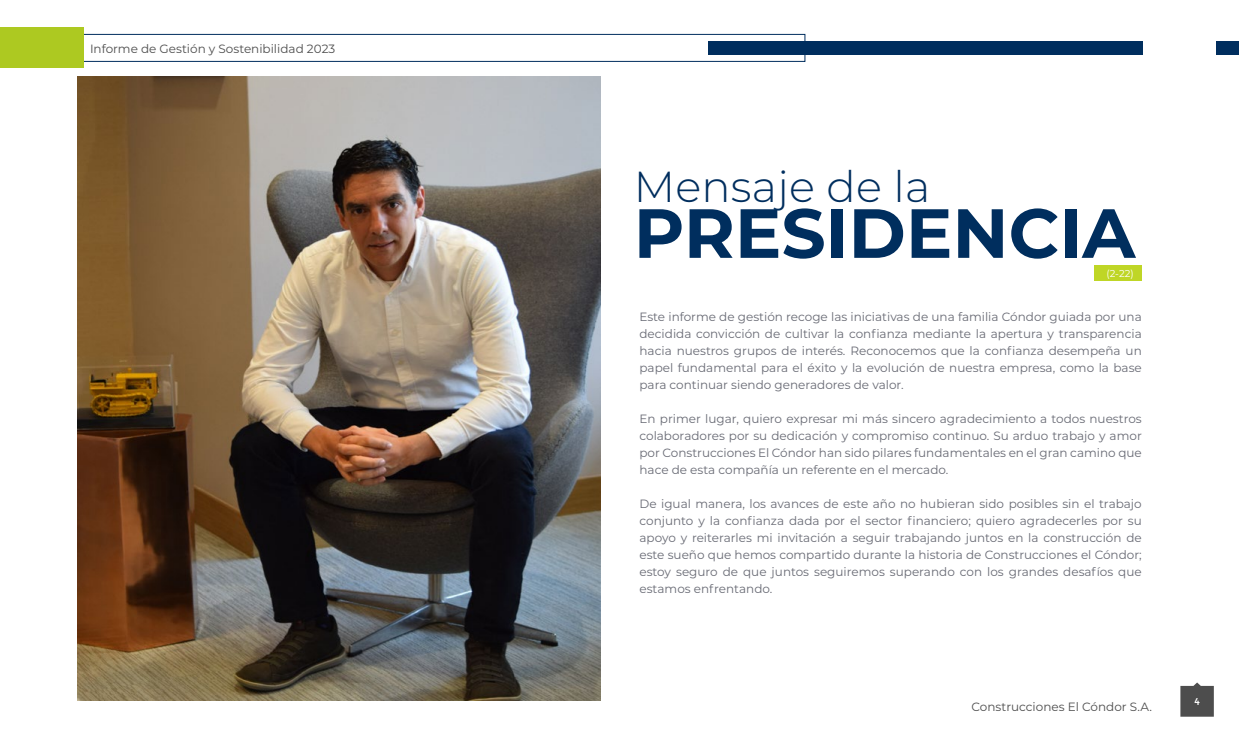
<style>
.page{position:relative;width:1239px;height:737px;background:#fff}
.page>*{position:absolute;margin:0;border:0;box-sizing:border-box;transform-origin:0 0}
.t1{font:700 69.4px "Montserrat";color:#002e5e}
.t2{font:300 43.4px "Montserrat";letter-spacing:.005em;color:#002e5e}
.t3{font:12px/17px "Montserrat";color:#686a74;text-align:justify}
.t4{font:12px "Montserrat";color:#4d4d4d}
.t5{font:700 10.5px "Corbel";color:#fff}
.t6{font:10px "Montserrat";color:#fff}
</style>
<div class="page">
<svg style="left:83px;top:34px;width:722px;height:28px"></svg>
<div style="left:708px;top:41px;width:531px;height:14px;background:#002e5e"></div>
<div style="left:0;top:27px;width:83px;height:41px;background:#adc921"></div>
<svg style="left:1180px;top:683px;width:34px;height:34px"></svg>
<div style="left:1143px;top:0;width:72px;height:76px;background:#fff"></div>
<div style="left:1095px;top:265px;width:47px;height:15px;background:#bfd626"></div>
<img style="left:77px;top:76px;width:523px;height:624px">
<p class="t4" style="left:90px;top:41px;width:247px">Informe de Gestión y Sostenibilidad 2023</p>
<h2 class="t2" style="left:634px;top:157px;width:298px">Mensaje de la</h2>
<h1 class="t1" style="left:634px;top:183px;width:503px">PRESIDENCIA</h1>
<p class="t6" style="left:1106px;top:267px;width:29px">(2-22)</p>
<p class="t3" style="left:639px;top:308px;width:504px">Este informe de gestión recoge las iniciativas de una familia Cóndor guiada por una decidida convicción de cultivar la confianza mediante la apertura y transparencia hacia nuestros grupos de interés. Reconocemos que la confianza desempeña un papel fundamental para el éxito y la evolución de nuestra empresa, como la base para continuar siendo generadores de valor.</p>
<p class="t3" style="left:639px;top:410px;width:504px">En primer lugar, quiero expresar mi más sincero agradecimiento a todos nuestros colaboradores por su dedicación y compromiso continuo. Su arduo trabajo y amor por Construcciones El Cóndor han sido pilares fundamentales en el gran camino que hace de esta compañía un referente en el mercado.</p>
<p class="t3" style="left:639px;top:495px;width:504px">De igual manera, los avances de este año no hubieran sido posibles sin el trabajo conjunto y la confianza dada por el sector financiero; quiero agradecerles por su apoyo y reiterarles mi invitación a seguir trabajando juntos en la construcción de este sueño que hemos compartido durante la historia de Construcciones el Cóndor; estoy seguro de que juntos seguiremos superando con los grandes desafíos que estamos enfrentando.</p>
<p class="t4" style="left:971px;top:699px;width:182px">Construcciones El Cóndor S.A.</p>
<p class="t5" style="left:1194px;top:693px;width:7px">4</p>
</div>
